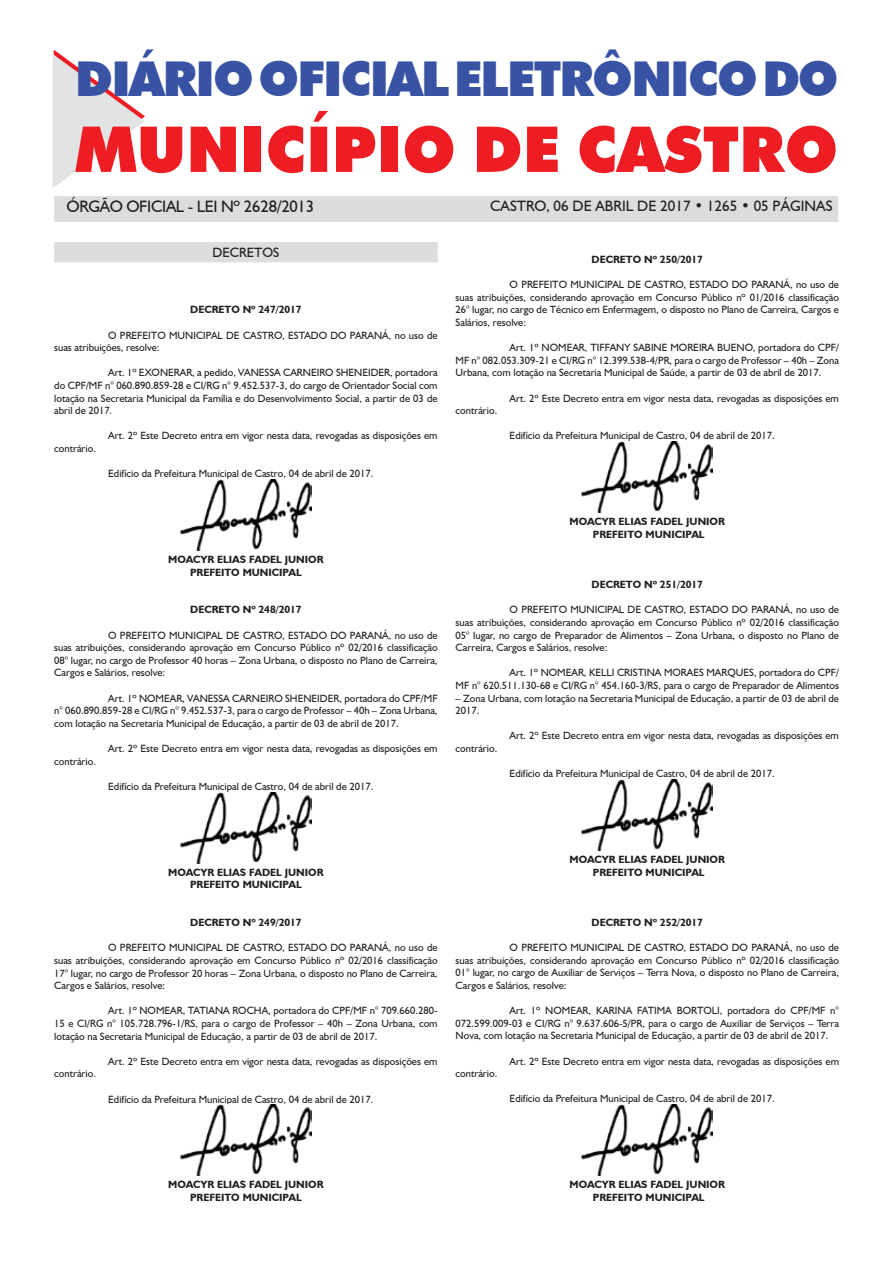
<style>
.page{position:relative;width:893px;height:1263px;background:#fff}
.page>*{position:absolute;margin:0;border:0;box-sizing:border-box;transform-origin:0 0}
.t1{font:900 63.3px "Futura BT";color:#ee1d23}
.t2{font:900 48px "Futura BT";letter-spacing:-.035em;color:#3853a3}
.t3{font:16.5px "Humanist 521 BT";letter-spacing:-.02em;color:#231f20}
.t4{font:15px "Humanist 521 BT";color:#231f20}
.t5{font:13.5px "Humanist 521 BT";color:#231f20}
.t6{font:10.5px/12.6px "Humanist 521 BT";color:#231f20;text-align:justify}
.t7{font:700 10.5px/12.6px "Humanist 521 BT";color:#231f20;text-align:center}
</style>
<div class="page">
<svg style="left:53px;top:50px;width:92px;height:138px"></svg>
<div style="left:54px;top:196px;width:784px;height:26px;background:#dcdddf"></div>
<div style="left:55px;top:243px;width:382px;height:19px;background:#dcdddf"></div>
<div style="left:54px;top:242px;width:384px;height:20px;border:1px solid #dcdddf"></div>
<img style="left:180px;top:479px;width:131px;height:71px">
<img style="left:180px;top:792px;width:131px;height:71px">
<img style="left:180px;top:1105px;width:131px;height:71px">
<img style="left:582px;top:441px;width:131px;height:72px">
<img style="left:582px;top:779px;width:131px;height:71px">
<img style="left:582px;top:1104px;width:131px;height:72px">
<h2 class="t2" style="left:75px;top:50px;width:724px">DIÁRIO OFICIAL ELETRÔNICO DO</h2>
<h1 class="t1" style="left:75px;top:111px;width:150px">MUNIC</h1>
<h1 class="t1" style="left:306px;top:111px;width:534px">ÍPIO DE CASTRO</h1>
<h3 class="t3" style="left:67px;top:196px;width:249px">Órgão Oficial - Lei Nº 2628/2013</h3>
<h3 class="t4" style="left:490px;top:196px;width:344px">Castro, 06 DE abril DE 2017 • 1265 • 05 páginas</h3>
<p class="t5" style="left:212px;top:244px;width:69px">DECRETOS</p>
<p class="t7" style="left:190px;top:303px;width:113px">DECRETO Nº 247/2017</p>
<p class="t6" style="left:54px;top:329px;width:33px">O</p>
<p class="t6" style="left:120px;top:329px;width:35px">PREFEITO</p>
<p class="t6" style="left:169px;top:329px;width:40px">MUNICIPAL</p>
<p class="t6" style="left:226px;top:329px;width:32px">DE CASTRO</p>
<p class="t6" style="left:282px;top:329px;width:76px">, ESTADO DO PARANÁ</p>
<p class="t6" style="left:389px;top:329px;width:50px">, no uso de</p>
<p class="t6" style="left:54px;top:341px;width:107px">suas atribuições, resolve:</p>
<p class="t6" style="left:54px;top:366px;width:32px">A</p>
<p class="t6" style="left:115px;top:366px;width:157px">rt. 1º EXON ERAR, a pedido, VAN ESSA</p>
<p class="t6" style="left:283px;top:366px;width:15px">CARN</p>
<p class="t6" style="left:311px;top:366px;width:12px">EIRO</p>
<p class="t6" style="left:54px;top:366px;width:385px;text-indent:282px">SHENEIDER, portadora do CPF/MF n° 060.890.859-28 e CI/RG n° 9.452.537-3, do cargo de Orientador Social com lotação na Secretaria Municipal da Família e do Desenvolvimento Social, a partir de 03 de abril de 2017.</p>
<p class="t6" style="left:54px;top:429px;width:32px">A</p>
<p class="t6" style="left:115px;top:429px;width:324px">rt. 2º Este Decreto entra em vigor nesta data, revogadas as disposições em</p>
<p class="t6" style="left:54px;top:442px;width:43px">contrário.</p>
<p class="t6" style="left:108px;top:467px;width:267px">Edifício da Prefeitura Municipal de Castro, 04 de abril de 2017.</p>
<p class="t7" style="left:168px;top:553px;width:157px">MOACYR ELIAS FADEL JUNIOR<br>PREFEITO MUNICIPAL</p>
<p class="t7" style="left:190px;top:603px;width:113px">DECRETO Nº 248/2017</p>
<p class="t6" style="left:54px;top:629px;width:33px">O</p>
<p class="t6" style="left:120px;top:629px;width:35px">PREFEITO</p>
<p class="t6" style="left:169px;top:629px;width:40px">MUNICIPAL</p>
<p class="t6" style="left:226px;top:629px;width:32px">DE CASTRO</p>
<p class="t6" style="left:282px;top:629px;width:76px">, ESTADO DO PARANÁ</p>
<p class="t6" style="left:54px;top:629px;width:385px;text-indent:335px">, no uso de suas atribuições, considerando aprovação em Concurso Público nº 02/2016 classificação 08° lugar, no cargo de Professor 40 horas – Zona Urbana, o disposto no Plano de Carreira, Cargos e Salários, resolve:</p>
<p class="t6" style="left:54px;top:692px;width:32px">A</p>
<p class="t6" style="left:115px;top:692px;width:106px">rt. 1º NOMEAR, VAN ESSA</p>
<p class="t6" style="left:232px;top:692px;width:15px">CARN</p>
<p class="t6" style="left:260px;top:692px;width:12px">EIRO</p>
<p class="t6" style="left:54px;top:692px;width:385px;text-indent:231px">SHENEIDER, portadora do CPF/MF n° 060.890.859-28 e CI/RG n° 9.452.537-3, para o cargo de Professor – 40h – Zona Urbana, com lotação na Secretaria Municipal de Educação, a partir de 03 de abril de 2017.</p>
<p class="t6" style="left:54px;top:742px;width:32px">A</p>
<p class="t6" style="left:115px;top:742px;width:324px">rt. 2º Este Decreto entra em vigor nesta data, revogadas as disposições em</p>
<p class="t6" style="left:54px;top:755px;width:43px">contrário.</p>
<p class="t6" style="left:108px;top:780px;width:267px">Edifício da Prefeitura Municipal de Castro, 04 de abril de 2017.</p>
<p class="t7" style="left:592px;top:253px;width:113px">DECRETO Nº 250/2017</p>
<p class="t6" style="left:456px;top:278px;width:33px">O</p>
<p class="t6" style="left:521px;top:278px;width:35px">PREFEITO</p>
<p class="t6" style="left:570px;top:278px;width:40px">MUNICIPAL</p>
<p class="t6" style="left:628px;top:278px;width:32px">DE CASTRO</p>
<p class="t6" style="left:684px;top:278px;width:76px">, ESTADO DO PARANÁ</p>
<p class="t6" style="left:456px;top:278px;width:385px;text-indent:335px">, no uso de suas atribuições, considerando aprovação em Concurso Público nº 01/2016 classificação 26° lugar, no cargo de Técnico em Enfermagem, o disposto no Plano de Carreira, Cargos e Salários, resolve:</p>
<p class="t6" style="left:456px;top:341px;width:32px">A</p>
<p class="t6" style="left:516px;top:341px;width:124px">rt. 1º NOMEAR, TI FFANY SABIN</p>
<p class="t6" style="left:662px;top:341px;width:44px">E MOREIRA</p>
<p class="t6" style="left:456px;top:341px;width:385px;text-indent:261px">BUENO, portadora do CPF/ MF n° 082.053.309-21 e CI/RG n° 12.399.538-4/PR, para o cargo de Professor – 40h – Zona Urbana, com lotação na Secretaria Municipal de Saúde, a partir de 03 de abril de 2017.</p>
<p class="t6" style="left:456px;top:391px;width:32px">A</p>
<p class="t6" style="left:516px;top:391px;width:324px">rt. 2º Este Decreto entra em vigor nesta data, revogadas as disposições em</p>
<p class="t6" style="left:456px;top:404px;width:43px">contrário.</p>
<p class="t6" style="left:510px;top:429px;width:267px">Edifício da Prefeitura Municipal de Castro, 04 de abril de 2017.</p>
<p class="t7" style="left:570px;top:515px;width:157px">MOACYR ELIAS FADEL JUNIOR<br>PREFEITO MUNICIPAL</p>
<p class="t7" style="left:592px;top:578px;width:113px">DECRETO Nº 251/2017</p>
<p class="t6" style="left:456px;top:603px;width:33px">O</p>
<p class="t6" style="left:521px;top:603px;width:35px">PREFEITO</p>
<p class="t6" style="left:570px;top:603px;width:40px">MUNICIPAL</p>
<p class="t6" style="left:628px;top:603px;width:32px">DE CASTRO</p>
<p class="t6" style="left:684px;top:603px;width:76px">, ESTADO DO PARANÁ</p>
<p class="t6" style="left:456px;top:603px;width:385px;text-indent:335px">, no uso de suas atribuições, considerando aprovação em Concurso Público nº 02/2016 classificação 05° lugar, no cargo de Preparador de Alimentos – Zona Urbana, o disposto no Plano de Carreira, Cargos e Salários, resolve:</p>
<p class="t6" style="left:456px;top:666px;width:32px">A</p>
<p class="t6" style="left:516px;top:666px;width:115px">rt. 1º NOMEAR, KELLI CRISTINA</p>
<p class="t6" style="left:664px;top:666px;width:17px">MORA</p>
<p class="t6" style="left:456px;top:666px;width:385px;text-align:right">ES MARQUES, portadora do CPF/<br>MF n° 620.511.130-68 e CI/RG n° 454.160-3/RS, para o cargo de Preparador de Alimentos</p>
<p class="t6" style="left:456px;top:691px;width:385px">– Zona Urbana, com lotação na Secretaria Municipal de Educação, a partir de 03 de abril de<br>2017.</p>
<p class="t6" style="left:456px;top:729px;width:32px">A</p>
<p class="t6" style="left:516px;top:729px;width:324px">rt. 2º Este Decreto entra em vigor nesta data, revogadas as disposições em</p>
<p class="t6" style="left:456px;top:742px;width:43px">contrário.</p>
<p class="t6" style="left:510px;top:767px;width:267px">Edifício da Prefeitura Municipal de Castro, 04 de abril de 2017.</p>
<p class="t7" style="left:168px;top:865px;width:157px">MOACYR ELIAS FADEL JUNIOR<br>PREFEITO MUNICIPAL</p>
<p class="t7" style="left:190px;top:916px;width:113px">DECRETO Nº 249/2017</p>
<p class="t6" style="left:54px;top:941px;width:33px">O</p>
<p class="t6" style="left:120px;top:941px;width:35px">PREFEITO</p>
<p class="t6" style="left:169px;top:941px;width:40px">MUNICIPAL</p>
<p class="t6" style="left:226px;top:941px;width:32px">DE CASTRO</p>
<p class="t6" style="left:282px;top:941px;width:76px">, ESTADO DO PARANÁ</p>
<p class="t6" style="left:54px;top:941px;width:385px;text-indent:335px">, no uso de suas atribuições, considerando aprovação em Concurso Público nº 02/2016 classificação 17° lugar, no cargo de Professor 20 horas – Zona Urbana, o disposto no Plano de Carreira, Cargos e Salários, resolve:</p>
<p class="t6" style="left:54px;top:1004px;width:32px">A</p>
<p class="t6" style="left:115px;top:1004px;width:81px">rt. 1º NOMEAR, TATIANA</p>
<p class="t6" style="left:54px;top:1004px;width:385px;text-indent:178px">ROCHA, portadora do CPF/MF n° 709.660.280- 15 e CI/RG n° 105.728.796-1/RS , para o cargo de Professor – 40h – Zona Urbana, com lotação na Secretaria Municipal de Educação, a partir de 03 de abril de 2017.</p>
<p class="t6" style="left:54px;top:1055px;width:32px">A</p>
<p class="t6" style="left:115px;top:1055px;width:324px">rt. 2º Este Decreto entra em vigor nesta data, revogadas as disposições em</p>
<p class="t6" style="left:54px;top:1067px;width:43px">contrário.</p>
<p class="t6" style="left:108px;top:1092px;width:267px">Edifício da Prefeitura Municipal de Castro, 04 de abril de 2017.</p>
<p class="t7" style="left:570px;top:853px;width:157px">MOACYR ELIAS FADEL JUNIOR<br>PREFEITO MUNICIPAL</p>
<p class="t7" style="left:592px;top:916px;width:113px">DECRETO Nº 252/2017</p>
<p class="t6" style="left:456px;top:941px;width:33px">O</p>
<p class="t6" style="left:521px;top:941px;width:35px">PREFEITO</p>
<p class="t6" style="left:570px;top:941px;width:40px">MUNICIPAL</p>
<p class="t6" style="left:628px;top:941px;width:32px">DE CASTRO</p>
<p class="t6" style="left:684px;top:941px;width:76px">, ESTADO DO PARANÁ</p>
<p class="t6" style="left:456px;top:941px;width:385px;text-indent:335px">, no uso de suas atribuições, considerando aprovação em Concurso Público nº 02/2016 classificação 01° lugar, no cargo de Auxiliar de Serviços – Terra Nova, o disposto no Plano de Carreira, Cargos e Salários, resolve:</p>
<p class="t6" style="left:456px;top:1004px;width:32px">A</p>
<p class="t6" style="left:516px;top:1004px;width:94px">rt. 1º NO MEAR, KARINA</p>
<p class="t6" style="left:637px;top:1004px;width:47px">FATI MA BORTOLI</p>
<p class="t6" style="left:456px;top:1004px;width:385px;text-indent:264px">, portadora do CPF/MF n° 072.599.009-03 e CI/RG n° 9.637.606-5/PR, para o cargo de Auxiliar de Serviços – Terra Nova, com lotação na Secretaria Municipal de Educação, a partir de 03 de abril de 2017.</p>
<p class="t6" style="left:456px;top:1054px;width:32px">A</p>
<p class="t6" style="left:516px;top:1054px;width:324px">rt. 2º Este Decreto entra em vigor nesta data, revogadas as disposições em</p>
<p class="t6" style="left:456px;top:1067px;width:43px">contrário.</p>
<p class="t6" style="left:510px;top:1092px;width:267px">Edifício da Prefeitura Municipal de Castro, 04 de abril de 2017.</p>
<p class="t7" style="left:168px;top:1178px;width:157px">MOACYR ELIAS FADEL JUNIOR<br>PREFEITO MUNICIPAL</p>
<p class="t7" style="left:570px;top:1178px;width:157px">MOACYR ELIAS FADEL JUNIOR<br>PREFEITO MUNICIPAL</p>
</div>
